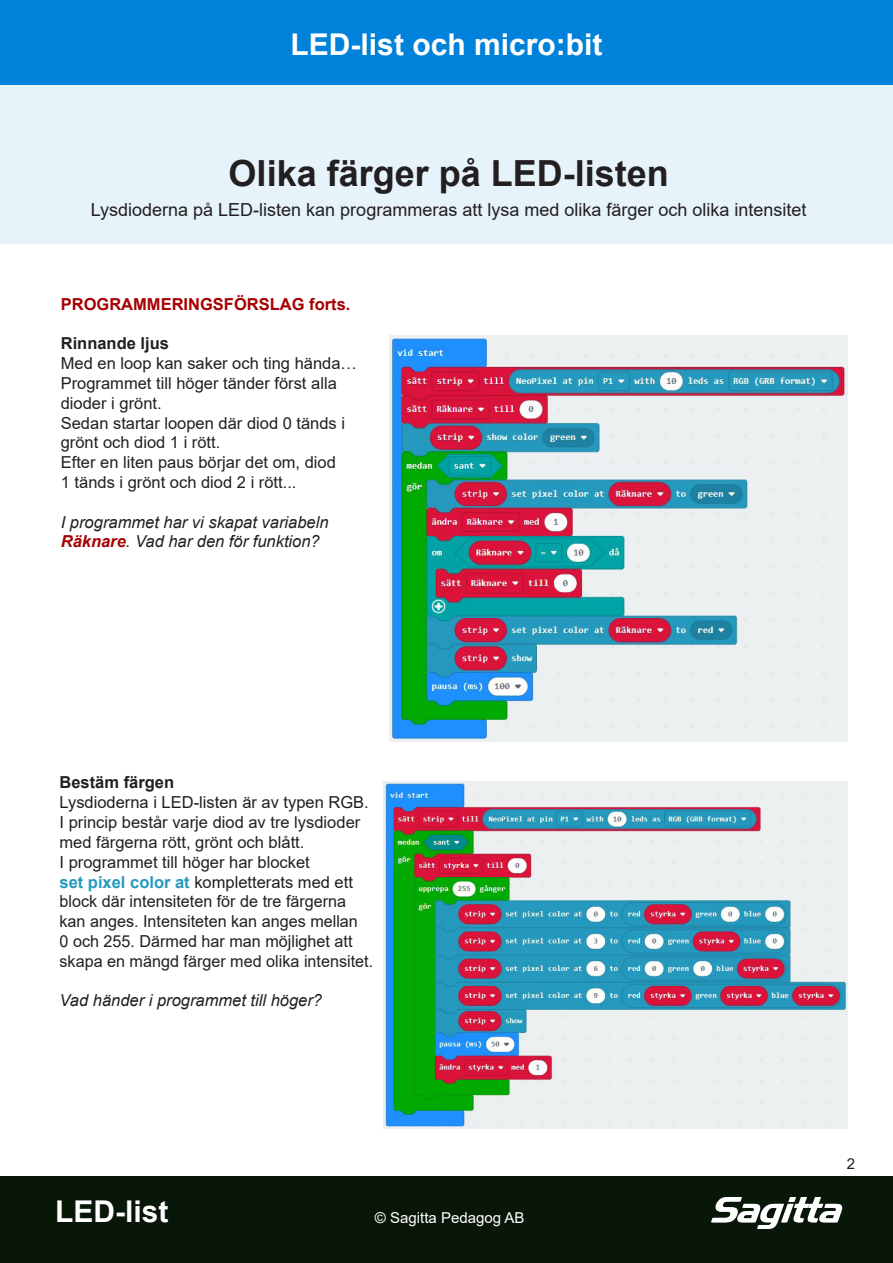
<style>
.page{position:relative;width:893px;height:1263px;background:#fff}
.page>*{position:absolute;margin:0;border:0;box-sizing:border-box;transform-origin:0 0}
.M_-_Stor_rubrik{font:700 36px "Arial";color:#231f20}
.t1{font:700 30px "Arial";color:#fff}
.M_-_brödtext{font:18px "Arial";color:#231f20}
.M_-_brödtext-2{font:16.5px/19.8px "Arial";color:#231f20}
.M_-_brödtext-3{font:italic 16.5px/19.8px "Arial";color:#231f20}
.M_-_Liten_kursiv{font:700 16.5px "Arial";color:#a60000}
.t2{font:700 16.5px "Arial";color:#231f20}
.t3{font:15px "Arial";color:#fff}
.t4{font:15px "Arial";color:#231f20}
.s1{font-weight:700;color:#a60000}
.s2{font-weight:700;color:#2599be}
</style>
<div class="page">
<div style="left:0;top:1176px;width:893px;height:87px;background:#091708"></div>
<svg style="left:711px;top:1197px;width:131px;height:32px"></svg>
<div style="left:0;top:0;width:893px;height:85px;background:#0082db"></div>
<div style="left:0;top:85px;width:893px;height:159px;background:#e6f3fb"></div>
<img style="left:383px;top:781px;width:464px;height:348px">
<img style="left:389px;top:336px;width:458px;height:406px">
<h2 class="t1" style="left:291px;top:23px;width:313px">LED-list och micro:bit</h2>
<p class="M_-_Stor_rubrik" style="left:229px;top:148px;width:442px">Olika färger på LED-listen</p>
<p class="M_-_brödtext" style="left:91px;top:197px;width:717px">Lysdioderna på LED-listen kan programmeras att lysa med olika färger och olika intensitet</p>
<p class="M_-_Liten_kursiv" style="left:61px;top:292px;width:291px">PROGRAMMERINGSFÖRSLAG forts.</p>
<p class="t2" style="left:61px;top:332px;width:110px">Rinnande ljus</p>
<p class="M_-_brödtext-2" style="left:61px;top:353px;width:298px">Med en loop kan saker och ting hända…</p>
<p class="M_-_brödtext-2" style="left:61px;top:373px;width:278px">Programmet till höger tänder först alla dioder i grönt.</p>
<p class="M_-_brödtext-2" style="left:61px;top:413px;width:286px">Sedan startar loopen där diod 0 tänds i grönt och diod 1 i rött.</p>
<p class="M_-_brödtext-2" style="left:61px;top:452px;width:277px">Efter en liten paus börjar det om, diod<br>1 tänds i grönt och diod 2 i rött...</p>
<p class="M_-_brödtext-3" style="left:61px;top:512px;width:269px">I programmet har vi skapat variabeln<br><span class="s1">Räknare</span>. Vad har den för funktion?</p>
<p class="t2" style="left:60px;top:771px;width:116px">Bestäm färgen</p>
<p class="M_-_brödtext-2" style="left:60px;top:792px;width:311px">Lysdioderna i LED-listen är av typen RGB.</p>
<p class="M_-_brödtext-2" style="left:60px;top:812px;width:302px">I princip består varje diod av tre lysdioder med färgerna rött, grönt och blått.</p>
<p class="M_-_brödtext-2" style="left:60px;top:852px;width:315px">I programmet till höger har blocket<br><span class="s2">set pixel color at</span> kompletterats med ett block där intensiteten för de tre färgerna kan anges. Intensiteten kan anges mellan<br>0 och 255. Därmed har man möjlighet att skapa en mängd färger med olika intensitet.</p>
<p class="M_-_brödtext-3" style="left:60px;top:991px;width:264px">Vad händer i programmet till höger?</p>
<h2 class="t1" style="left:55px;top:1190px;width:115px">LED-list</h2>
<p class="t3" style="left:375px;top:1207px;width:151px">© Sagitta Pedagog AB</p>
<p class="t4" style="left:847px;top:1153px;width:10px">2</p>
</div>
